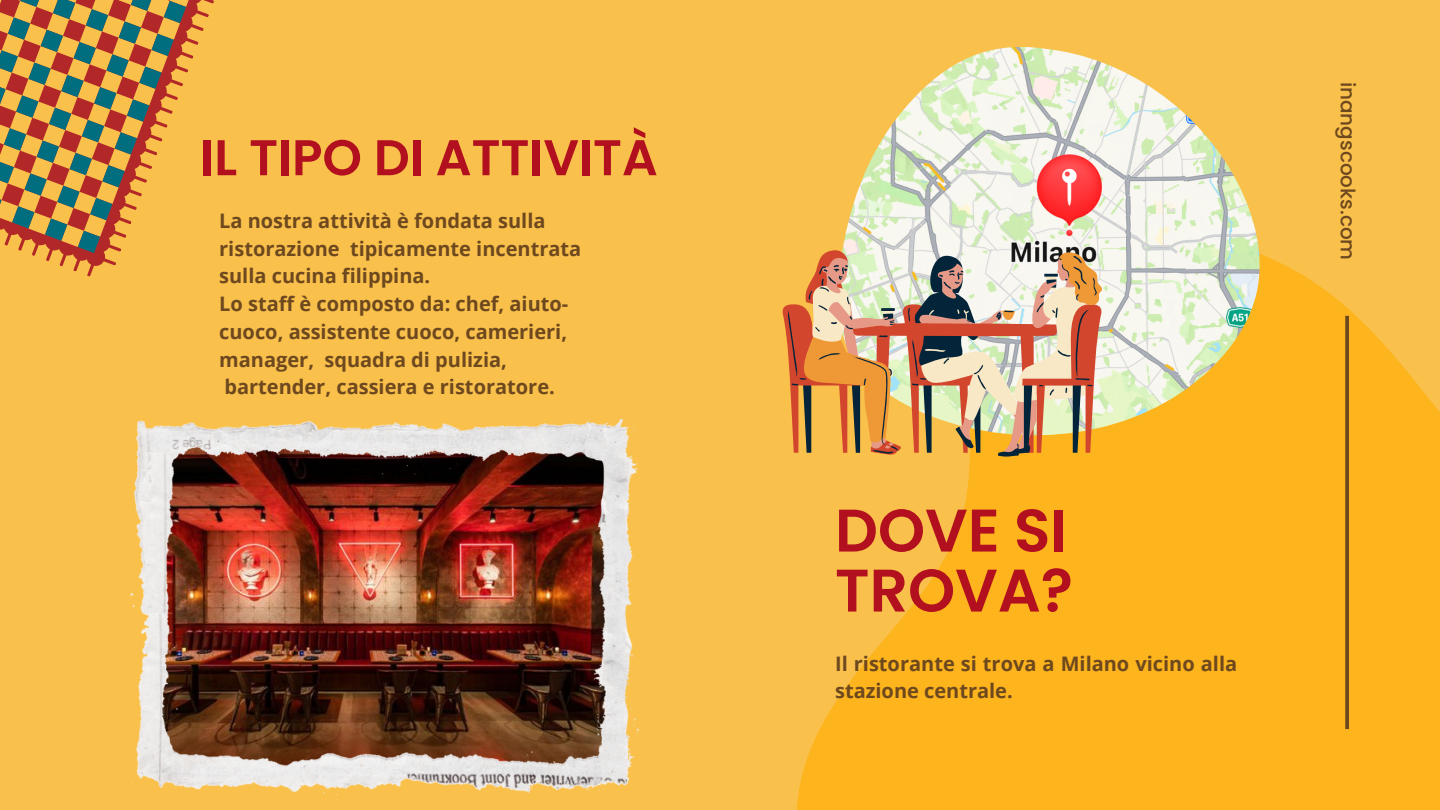
<style>
.page{position:relative;width:1440px;height:810px;background:#f9c14c}
.page>*{position:absolute;margin:0;border:0;box-sizing:border-box;transform-origin:0 0}
.t1{font:600 60px/60px "Poppins";color:#b2101f}
.t2{font:600 50.2px "Poppins";color:#b2101f}
.t3{font:700 20px/27.8px "Open Sans";color:#6e481e}
.t4{font:500 20px "Poppins";color:#6e481e}
</style>
<div class="page">
<svg style="left:796px;top:254px;width:644px;height:556px;fill:#fdb41d"></svg>
<svg style="left:32px;top:0;width:182px;height:277px"></svg>
<svg style="left:0;top:0;width:211px;height:253px"></svg>
<svg style="left:1345px;top:316px;width:4px;height:413px;fill:#6e481e"></svg>
<img style="left:843px;top:47px;width:418px;height:405px">
<svg style="left:782px;top:245px;width:320px;height:210px"></svg>
<svg style="left:803px;top:252px;width:299px;height:192px"></svg>
<svg style="left:788px;top:254px;width:309px;height:203px"></svg>
<img style="left:130px;top:419px;width:509px;height:375px">
<h2 class="t2" style="left:200px;top:123px;width:459px">IL TIPO DI ATTIVITÀ</h2>
<p class="t3" style="left:219px;top:206px;width:364px">La nostra attività è fondata sulla ristorazione tipicamente incentrata sulla cucina filippina.<br>Lo staff è composto da: chef, aiuto&shy;cuoco, assistente cuoco, camerieri, manager, squadra di pulizia, bartender, cassiera e ristoratore.</p>
<p class="t4" style="left:1362px;top:82px;width:180px;rotate:90deg">inangscooks.com</p>
<h1 class="t1" style="left:835px;top:501px;width:240px">DOVE SI<br>TROVA?</h1>
<p class="t3" style="left:835px;top:649px;width:404px">Il ristorante si trova a Milano vicino alla stazione centrale.</p>
</div>
